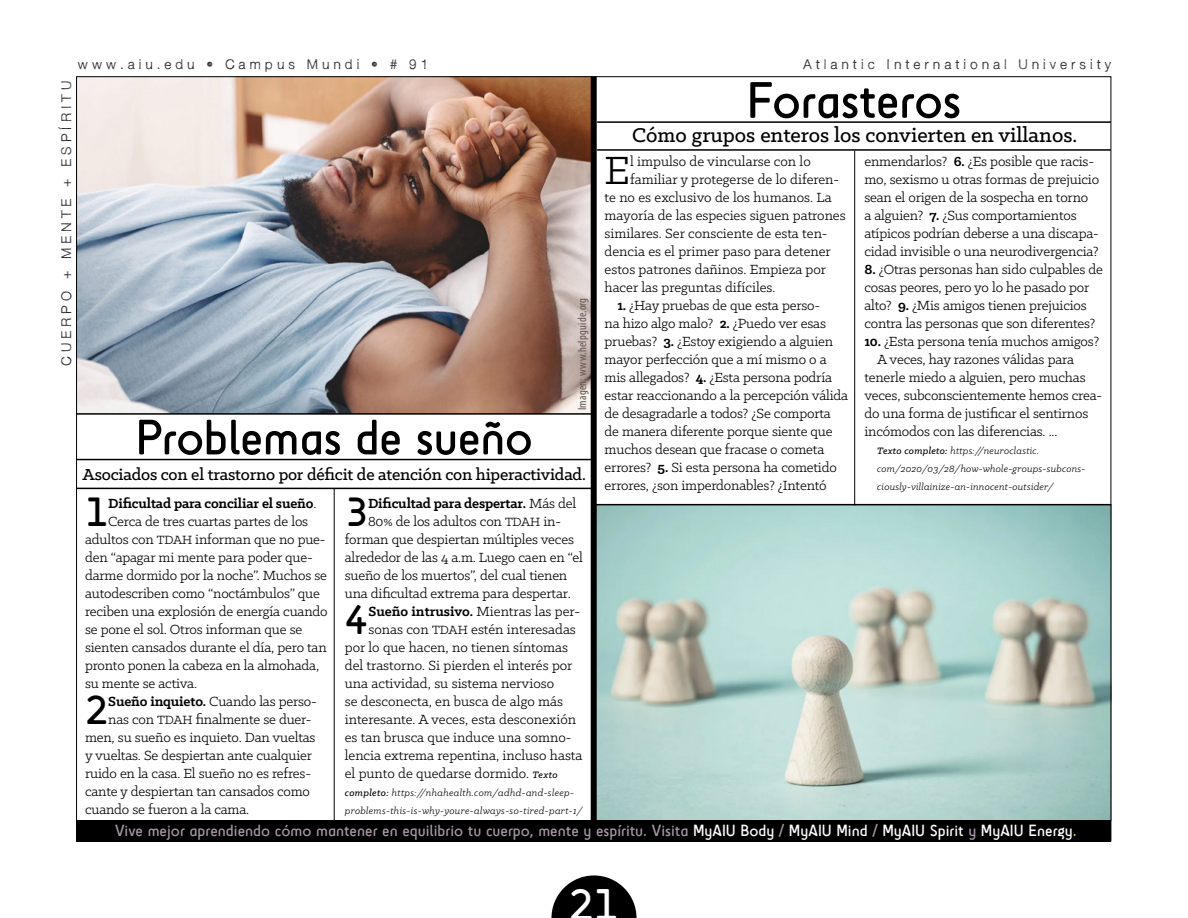
<style>
.page{position:relative;width:1188px;height:918px;background:#fff}
.page>*{position:absolute;margin:0;border:0;box-sizing:border-box;transform-origin:0 0}
.t1{font:52.5px "Sci Fly Sans";letter-spacing:-.01em;color:#000}
.t2{font:51px "Sci Fly Sans";letter-spacing:-.01em;color:#000}
.t3{font:45px "Sci Fly Sans";color:#fff}
.t4{font:44.55px "Klinic Slab";color:#000}
.t5{font:41.4px "Sci Fly Sans";color:#000}
.t6{font:500 22.5px "Klinic Slab";color:#000}
.t7{font:500 18px "Klinic Slab";letter-spacing:-.01em;color:#000}
.t8{font:16.5px "Sci Fly Sans";color:#a896a8}
.t9{font:15px/18px "Klinic Slab";letter-spacing:-.01em;color:#000}
.t10{font:700 15px "Klinic Slab";letter-spacing:-.01em;color:#000}
.t11{font:300 13.5px "Sketchetik";letter-spacing:.3em;color:#000}
.t12{font:condensed 12px "Myriad Pro";letter-spacing:.02em;color:#615452}
.t13{font:italic 10.5px/18px "Klinic Slab";letter-spacing:.02em;color:#000}
.s1{font-weight:400}
.s2{font-size:13.5px}
.s3{font-weight:700}
.s4{font-weight:500;font-style:italic;font-size:10.5px}
.s5{font-weight:500}
.s6{color:#fff}
.s7{color:#cbdb2a}
</style>
<div class="page">
<img style="left:78px;top:78px;width:513px;height:335px">
<img style="left:597px;top:505px;width:512px;height:315px">
<svg style="left:551px;top:875px;width:86px;height:43px"></svg>
<div style="left:76px;top:820px;width:1035px;height:22px;background:#000"></div>
<div style="left:591px;top:76px;width:6px;height:744px;background:#000"></div>
<hr style="left:334px;top:488px;width:1px;height:332px;background:#000">
<hr style="left:77px;top:488px;width:517px;height:1px;background:#000">
<hr style="left:76px;top:459px;width:517px;height:1px;background:#000">
<hr style="left:76px;top:413px;width:517px;height:2px;background:#000">
<hr style="left:854px;top:151px;width:1px;height:354px;background:#000">
<hr style="left:597px;top:121px;width:514px;height:2px;background:#000">
<hr style="left:597px;top:149px;width:514px;height:2px;background:#000">
<hr style="left:595px;top:504px;width:516px;height:1px;background:#000">
<p class="t11" style="left:78px;top:55px;width:352px">www.aiu.edu • Campus Mundi • # 91</p>
<p class="t11" style="left:803px;top:55px;width:310px">Atlantic International University</p>
<p class="t11" style="left:58px;top:366px;width:287px;rotate:-90deg">CUERPO + MENTE + ESPÍRITU</p>
<p class="t12" style="left:575px;top:410px;width:114px;rotate:-90deg">Imagen: www.helpguide.org</p>
<h2 class="t2" style="left:136px;top:408px;width:399px">Problemas de sueño</h2>
<p class="t7" style="left:83px;top:463px;width:505px">Asociados con el trastorno por déficit de atención con hiperactividad.</p>
<h3 class="t5" style="left:85px;top:488px;width:25px">1</h3>
<p class="t10" style="left:108px;top:493px;width:210px">Dificultad para conciliar el sueño<span class="s1">.</span></p>
<p class="t9" style="left:108px;top:512px;width:201px">Cerca de tres cuartas partes de los</p>
<p class="t9" style="left:85px;top:530px;width:242px">adultos con <span class="s2">TDAH</span> informan que no pue-</p>
<p class="t9" style="left:85px;top:548px;width:229px">den “apagar mi mente para poder que-</p>
<p class="t9" style="left:85px;top:566px;width:243px">darme dormido por la noche”. Muchos se</p>
<p class="t9" style="left:85px;top:584px;width:236px">autodescriben como “noctámbulos” que</p>
<p class="t9" style="left:85px;top:602px;width:244px">reciben una explosión de energía cuando</p>
<p class="t9" style="left:85px;top:620px;width:219px">se pone el sol. Otros informan que se</p>
<p class="t9" style="left:85px;top:638px;width:243px">sienten cansados durante el día, pero tan</p>
<p class="t9" style="left:85px;top:656px;width:236px">pronto ponen la cabeza en la almohada,</p>
<p class="t9" style="left:85px;top:674px;width:114px">su mente se activa.</p>
<h3 class="t5" style="left:85px;top:686px;width:25px">2</h3>
<p class="t9" style="left:108px;top:692px;width:210px"><span class="s3">Sueño inquieto.</span> Cuando las perso-</p>
<p class="t9" style="left:108px;top:710px;width:205px">nas con <span class="s2">TDAH</span> finalmente se duer-</p>
<p class="t9" style="left:85px;top:728px;width:232px">men, su sueño es inquieto. Dan vueltas</p>
<p class="t9" style="left:85px;top:746px;width:229px">y vueltas. Se despiertan ante cualquier</p>
<p class="t9" style="left:85px;top:764px;width:228px">ruido en la casa. El sueño no es refres-</p>
<p class="t9" style="left:85px;top:782px;width:227px">cante y despiertan tan cansados como</p>
<p class="t9" style="left:85px;top:800px;width:166px">cuando se fueron a la cama.</p>
<h3 class="t5" style="left:345px;top:488px;width:25px">3</h3>
<p class="t10" style="left:368px;top:493px;width:210px">Dificultad para despertar. <span class="s1">Más del</span></p>
<p class="t9" style="left:368px;top:512px;width:195px">80% de los adultos con <span class="s2">TDAH</span> in-</p>
<p class="t9" style="left:345px;top:530px;width:231px">forman que despiertan múltiples veces</p>
<p class="t9" style="left:345px;top:548px;width:240px">alrededor de las 4 a.m. Luego caen en “el</p>
<p class="t9" style="left:345px;top:566px;width:224px">sueño de los muertos”, del cual tienen</p>
<p class="t9" style="left:345px;top:584px;width:227px">una dificultad extrema para despertar.</p>
<h3 class="t5" style="left:345px;top:596px;width:25px">4</h3>
<p class="t10" style="left:368px;top:601px;width:213px">Sueño intrusivo. <span class="s1">Mientras las per-</span></p>
<p class="t9" style="left:368px;top:620px;width:209px">sonas con <span class="s2">TDAH</span> estén interesadas</p>
<p class="t9" style="left:345px;top:638px;width:225px">por lo que hacen, no tienen síntomas</p>
<p class="t9" style="left:345px;top:656px;width:229px">del trastorno. Si pierden el interés por</p>
<p class="t9" style="left:345px;top:674px;width:211px">una actividad, su sistema nervioso</p>
<p class="t9" style="left:345px;top:692px;width:220px">se desconecta, en busca de algo más</p>
<p class="t9" style="left:345px;top:710px;width:233px">interesante. A veces, esta desconexión</p>
<p class="t9" style="left:345px;top:728px;width:228px">es tan brusca que induce una somno-</p>
<p class="t9" style="left:345px;top:746px;width:239px">lencia extrema repentina, incluso hasta</p>
<p class="t9" style="left:345px;top:764px;width:214px">el punto de quedarse dormido. <span class="s4">Texto</span></p>
<p class="t13" style="left:345px;top:783px;width:239px"><span class="s5">completo:</span> https://nhahealth.com/adhd-and-sleep&shy;problems-this-is-why-youre-always-so-tired-part-1/</p>
<h1 class="t1" style="left:747px;top:70px;width:216px">Forasteros</h1>
<p class="t9" style="left:864px;top:152px;width:236px">enmendarlos? <span class="s3">6.</span> ¿Es posible que racis&shy;mo, sexismo u otras formas de prejuicio sean el origen de la sospecha en torno<br>a alguien? <span class="s3">7.</span> ¿Sus comportamientos atípicos podrían deberse a una discapa&shy;cidad invisible o una neurodivergencia?</p>
<p class="t9" style="left:864px;top:260px;width:240px"><span class="s3">8.</span> ¿Otras personas han sido culpables de cosas peores, pero yo lo he pasado por alto? <span class="s3">9.</span> ¿Mis amigos tienen prejuicios contra las personas que son diferentes?</p>
<p class="t9" style="left:864px;top:332px;width:236px"><span class="s3">10.</span> ¿Esta persona tenía muchos amigos?</p>
<p class="t9" style="left:877px;top:350px;width:198px">A veces, hay razones válidas para</p>
<p class="t9" style="left:864px;top:368px;width:223px">tenerle miedo a alguien, pero muchas</p>
<p class="t9" style="left:864px;top:386px;width:239px">veces, subconscientemente hemos crea-</p>
<p class="t9" style="left:864px;top:404px;width:225px">do una forma de justificar el sentirnos</p>
<p class="t9" style="left:864px;top:422px;width:194px">incómodos con las diferencias. ...</p>
<p class="t13" style="left:877px;top:442px;width:210px"><span class="s5">Texto completo:</span> https://neuroclastic. com/2020/03/28/how-whole-groups-subcons&shy;ciously-villainize-an-innocent-outsider/</p>
<h3 class="t6" style="left:632px;top:121px;width:446px">Cómo grupos enteros los convierten en villanos.</h3>
<h3 class="t4" style="left:605px;top:142px;width:27px">E</h3>
<p class="t9" style="left:630px;top:152px;width:182px">l impulso de vincularse con lo</p>
<p class="t9" style="left:630px;top:170px;width:211px">familiar y protegerse de lo diferen-</p>
<p class="t9" style="left:605px;top:188px;width:229px">te no es exclusivo de los humanos. La</p>
<p class="t9" style="left:605px;top:206px;width:243px">mayoría de las especies siguen patrones</p>
<p class="t9" style="left:605px;top:224px;width:225px">similares. Ser consciente de esta ten-</p>
<p class="t9" style="left:605px;top:242px;width:228px">dencia es el primer paso para detener</p>
<p class="t9" style="left:605px;top:260px;width:223px">estos patrones dañinos. Empieza por</p>
<p class="t9" style="left:605px;top:278px;width:172px">hacer las preguntas difíciles.</p>
<p class="t9" style="left:605px;top:296px;width:245px;text-indent:13px"><span class="s3">1.</span> ¿Hay pruebas de que esta perso-<br>na hizo algo malo? <span class="s3">2.</span> ¿Puedo ver esas pruebas? <span class="s3">3.</span> ¿Estoy exigiendo a alguien mayor perfección que a mí mismo o a mis allegados? <span class="s3">4.</span> ¿Esta persona podría estar reaccionando a la percepción válida de desagradarle a todos? ¿Se comporta de manera diferente porque siente que muchos desean que fracase o cometa errores? <span class="s3">5.</span> Si esta persona ha cometido errores, ¿son imperdonables? ¿Intentó</p>
<p class="t8" style="left:115px;top:821px;width:963px">Vive mejor aprendiendo cómo mantener en equilibrio tu cuerpo, mente y espíritu. Visita <span class="s6">MyAIU Body</span> / <span class="s6">MyAIU Mind</span> / <span class="s6">MyAIU Spirit</span> y <span class="s6">MyAIU Energy</span><span class="s7">.</span></p>
<h3 class="t3" style="left:569px;top:878px;width:52px">21</h3>
</div>
